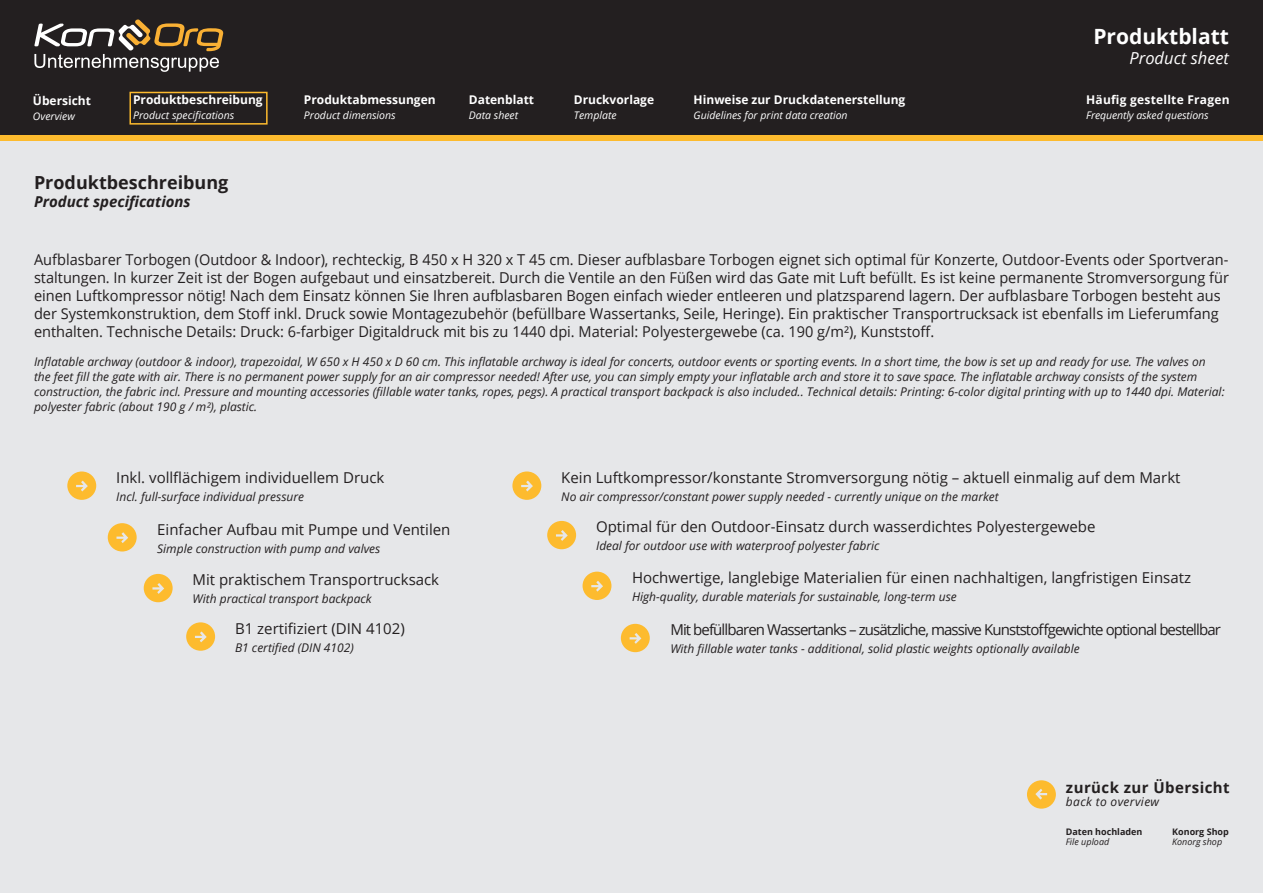
<style>
.page{position:relative;width:1263px;height:893px;background:#e6e7e9}
.page>*{position:absolute;margin:0;border:0;box-sizing:border-box;transform-origin:0 0}
.t1{font:700 21px "Open Sans";color:#fff}
.t2{font:700 18px "Open Sans";color:#231f20}
.t3{font:italic 16.5px "Open Sans";color:#fff}
.t4{font:15px/18px "Open Sans";color:#231f20}
.t5{font:15px "Open Sans";letter-spacing:-.06em;color:#231f20}
.t6{font:italic 700 15px "Open Sans";color:#231f20}
.t7{font:700 15px "Open Sans";letter-spacing:.03em;color:#231f20}
.t8{font:italic 12px/15px "Open Sans";color:#231f20}
.t9{font:700 12px "Open Sans";color:#fff}
.t10{font:700 12px "Open Sans";letter-spacing:.02em;color:#fff}
.t11{font:italic 12px "Open Sans";letter-spacing:.03em;color:#231f20}
.t12{font:italic 10.5px "Open Sans";color:#fff}
.t13{font:700 9px "Open Sans";color:#231f20}
.t14{font:italic 9px "Open Sans";color:#231f20}
</style>
<div class="page">
<div style="left:0;top:0;width:1263px;height:140px;background:#231f20"></div>
<div style="left:0;top:135px;width:1263px;height:6px;background:#fdbb2e"></div>
<svg style="left:1027px;top:780px;width:29px;height:29px"></svg>
<svg style="left:34px;top:19px;width:190px;height:53px"></svg>
<div style="left:129px;top:92px;width:139px;height:33px;border:2px solid #fdbb2e"></div>
<svg style="left:67px;top:471px;width:29px;height:29px"></svg>
<svg style="left:512px;top:471px;width:29px;height:29px"></svg>
<svg style="left:144px;top:574px;width:29px;height:28px"></svg>
<svg style="left:186px;top:622px;width:29px;height:29px"></svg>
<svg style="left:547px;top:521px;width:29px;height:28px"></svg>
<svg style="left:108px;top:523px;width:29px;height:28px"></svg>
<svg style="left:582px;top:572px;width:29px;height:28px"></svg>
<svg style="left:621px;top:624px;width:29px;height:28px"></svg>
<p class="t9" style="left:33px;top:92px;width:60px">Übersicht</p>
<p class="t12" style="left:33px;top:109px;width:43px">Overview</p>
<p class="t9" style="left:133px;top:91px;width:131px">Produktbeschreibung</p>
<p class="t12" style="left:133px;top:108px;width:103px">Product specifications</p>
<p class="t2" style="left:34px;top:170px;width:196px">Produktbeschreibung</p>
<p class="t6" style="left:34px;top:191px;width:158px">Product specifications</p>
<p class="t9" style="left:304px;top:91px;width:133px">Produktabmessungen</p>
<p class="t12" style="left:304px;top:108px;width:93px">Product dimensions</p>
<p class="t9" style="left:469px;top:91px;width:67px">Datenblatt</p>
<p class="t12" style="left:469px;top:108px;width:51px">Data sheet</p>
<p class="t9" style="left:574px;top:91px;width:82px">Druckvorlage</p>
<p class="t12" style="left:574px;top:108px;width:44px">Template</p>
<p class="t9" style="left:694px;top:91px;width:213px">Hinweise zur Druckdatenerstellung</p>
<p class="t12" style="left:694px;top:108px;width:156px">Guidelines for print data creation</p>
<h1 class="t1" style="left:1093px;top:22px;width:137px">Produktblatt</h1>
<p class="t3" style="left:1129px;top:47px;width:101px">Product sheet</p>
<p class="t10" style="left:1086px;top:91px;width:145px">Häufig gestellte Fragen</p>
<p class="t12" style="left:1086px;top:108px;width:124px">Frequently asked questions</p>
<p class="t4" style="left:34px;top:250px;width:1196px">Aufblasbarer Torbogen (Outdoor &amp; Indoor), rechteckig, B 450 x H 320 x T 45 cm. Dieser aufblasbare Torbogen eignet sich optimal für Konzerte, Outdoor-Events oder Sportveran&shy;staltungen. In kurzer Zeit ist der Bogen aufgebaut und einsatzbereit. Durch die Ventile an den Füßen wird das Gate mit Luft befüllt. Es ist keine permanente Stromversorgung für einen Luftkompressor nötig! Nach dem Einsatz können Sie Ihren aufblasbaren Bogen einfach wieder entleeren und platzsparend lagern. Der aufblasbare Torbogen besteht aus der Systemkonstruktion, dem Stoff inkl. Druck sowie Montagezubehör (befüllbare Wassertanks, Seile, Heringe). Ein praktischer Transportrucksack ist ebenfalls im Lieferumfang enthalten. Technische Details: Druck: 6-farbiger Digitaldruck mit bis zu 1440 dpi. Material: Polyestergewebe (ca. 190 g/m²), Kunststoff.</p>
<p class="t8" style="left:34px;top:354px;width:1192px">Inflatable archway (outdoor &amp; indoor), trapezoidal, W 650 x H 450 x D 60 cm. This inflatable archway is ideal for concerts, outdoor events or sporting events. In a short time, the bow is set up and ready for use. The valves on the feet fill the gate with air. There is no permanent power supply for an air compressor needed! After use, you can simply empty your inflatable arch and store it to save space. The inflatable archway consists of the system construction, the fabric incl. Pressure and mounting accessories (fillable water tanks, ropes, pegs). A practical transport backpack is also included.. Technical details: Printing: 6-color digital printing with up to 1440 dpi. Material: polyester fabric (about 190 g / m²), plastic.</p>
<p class="t4" style="left:116px;top:468px;width:270px">Inkl. vollflächigem individuellem Druck</p>
<p class="t8" style="left:116px;top:489px;width:189px">Incl. full-surface individual pressure</p>
<p class="t4" style="left:157px;top:520px;width:295px">Einfacher Aufbau mit Pumpe und Ventilen</p>
<p class="t8" style="left:157px;top:540px;width:225px">Simple construction with pump and valves</p>
<p class="t4" style="left:193px;top:571px;width:248px">Mit praktischem Transportrucksack</p>
<p class="t8" style="left:193px;top:591px;width:181px">With practical transport backpack</p>
<p class="t4" style="left:235px;top:619px;width:171px">B1 zertifiziert (DIN 4102)</p>
<p class="t8" style="left:235px;top:640px;width:120px">B1 certified (DIN 4102)</p>
<p class="t4" style="left:561px;top:468px;width:621px">Kein Luftkompressor/konstante Stromversorgung nötig – aktuell einmalig auf dem Markt</p>
<p class="t8" style="left:561px;top:489px;width:439px">No air compressor/constant power supply needed - currently unique on the market</p>
<p class="t4" style="left:596px;top:518px;width:501px">Optimal für den Outdoor-Einsatz durch wasserdichtes Polyestergewebe</p>
<p class="t8" style="left:596px;top:538px;width:285px">Ideal for outdoor use with waterproof polyester fabric</p>
<p class="t4" style="left:632px;top:568px;width:560px">Hochwertige, langlebige Materialien für einen nachhaltigen, langfristigen Einsatz</p>
<p class="t8" style="left:632px;top:589px;width:326px">High-quality, durable materials for sustainable, long-term use</p>
<p class="t5" style="left:670px;top:620px;width:552px">Mit befüllbaren Wassertanks – zusätzliche, massive Kunststoffgewichte optional bestellbar</p>
<p class="t8" style="left:670px;top:641px;width:411px">With fillable water tanks - additional, solid plastic weights optionally available</p>
<p class="t7" style="left:1066px;top:777px;width:165px">zurück zur Übersicht</p>
<p class="t11" style="left:1066px;top:794px;width:95px">back to overview</p>
<p class="t13" style="left:1172px;top:825px;width:58px">Konorg Shop</p>
<p class="t14" style="left:1172px;top:836px;width:52px">Konorg shop</p>
<p class="t13" style="left:1066px;top:825px;width:78px">Daten hochladen</p>
<p class="t14" style="left:1066px;top:836px;width:45px">File upload</p>
</div>
